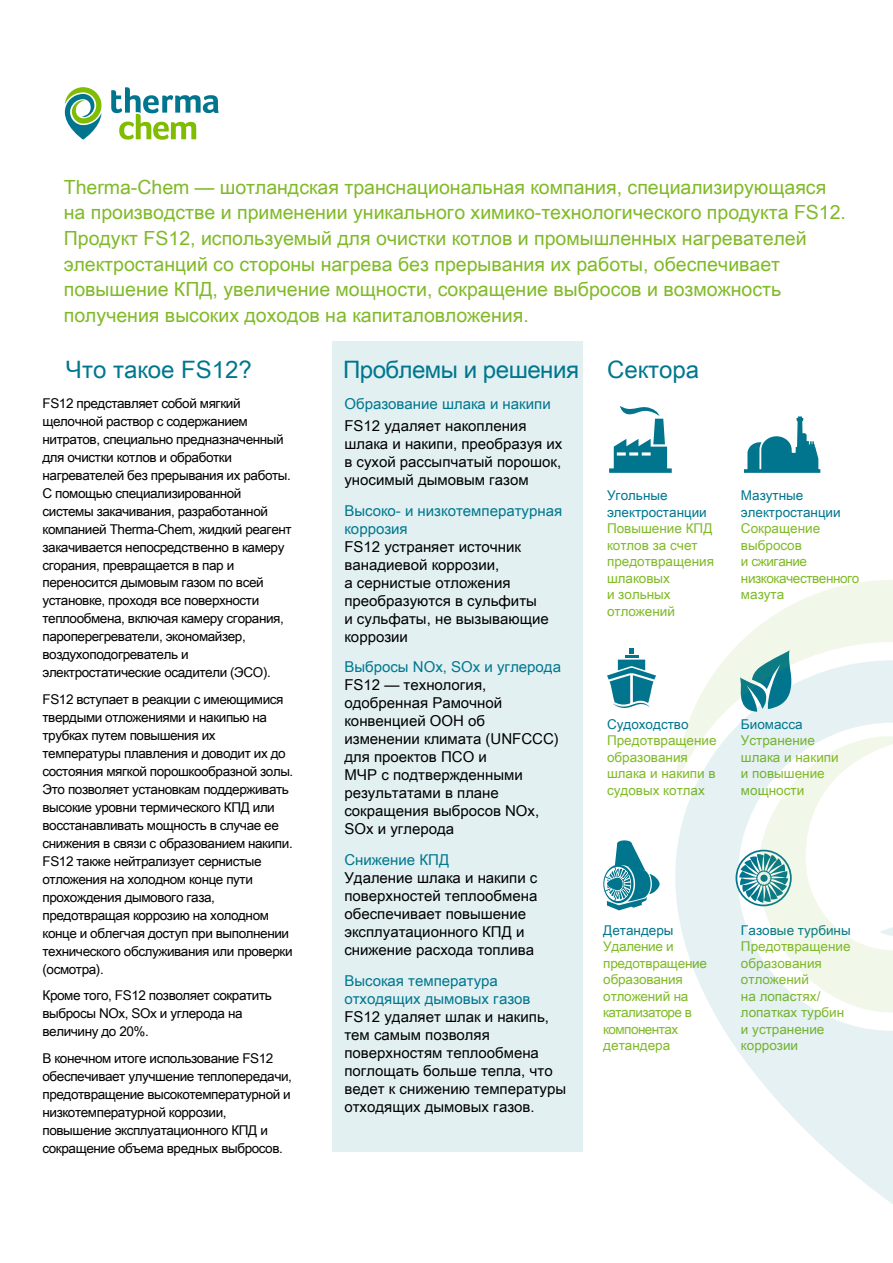
<style>
.page{position:relative;width:893px;height:1263px;background:#fff}
.page>*{position:absolute;margin:0;border:0;box-sizing:border-box;transform-origin:0 0}
.t1{font:24px "Arial Unicode MS";letter-spacing:-.02em;color:#00778e}
.t2{font:24px "Arial Unicode MS";color:#00778e}
.t3{font:19.5px/25.5px "Arial Unicode MS";color:#80ba27}
.t4{font:15px/18px "Arial Unicode MS";color:#000}
.t5{font:15px/18px "Arial Unicode MS";color:#00778e}
.t6{font:13.5px/18px "Arial Unicode MS";letter-spacing:-.03em;color:#000}
.t7{font:13.5px/16.5px "Arial Unicode MS";color:#80ba27}
.t8{font:13.5px/16.5px "Arial Unicode MS";color:#00778e}
.t9{font:13.5px/16.5px "Arial Unicode MS";letter-spacing:-.02em;color:#80ba27}
.t10{font:13.5px/16.5px "Arial Unicode MS";letter-spacing:-.03em;color:#80ba27}
</style>
<div class="page">
<div style="left:332px;top:341px;width:251px;height:810px;background:#e2f0f2"></div>
<svg style="left:609px;top:406px;width:63px;height:67px"></svg>
<svg style="left:744px;top:416px;width:76px;height:57px"></svg>
<svg style="left:607px;top:648px;width:49px;height:60px"></svg>
<svg style="left:603px;top:844px;width:57px;height:66px"></svg>
<div style="left:617px;top:840px;width:15px;height:6px;background:#00758d;border-radius:50%"></div>
<svg style="left:111px;top:87px;width:108px;height:53px"></svg>
<svg style="left:65px;top:87px;width:36px;height:53px"></svg>
<svg style="left:724px;top:580px;width:169px;height:80px;fill:#f2f8e9"></svg>
<svg style="left:675px;top:660px;width:218px;height:544px"></svg>
<p class="t3" style="left:64px;top:174px;width:784px">Therma-Chem — шотландская транснациональная компания, специализирующаяся на производстве и применении уникального химико-технологического продукта FS12.<br>Продукт FS12, используемый для очистки котлов и промышленных нагревателей электростанций со стороны нагрева без прерывания их работы, обеспечивает повышение КПД, увеличение мощности, сокращение выбросов и возможность получения высоких доходов на капиталовложения.</p>
<h1 class="t2" style="left:66px;top:352px;width:188px">Что такое FS12?</h1>
<p class="t5" style="left:344px;top:394px;width:208px">Образование шлака и накипи</p>
<p class="t4" style="left:344px;top:416px;width:219px">FS12 удаляет накопления шлака и накипи, преобразуя их в сухой рассыпчатый порошок, уносимый дымовым газом</p>
<p class="t5" style="left:344px;top:501px;width:219px">Высоко- и низкотемпературная коррозия</p>
<p class="t4" style="left:344px;top:537px;width:206px">FS12 устраняет источник ванадиевой коррозии,<br>а сернистые отложения преобразуются в сульфиты и сульфаты, не вызывающие коррозии</p>
<p class="t5" style="left:344px;top:658px;width:218px">Выбросы NOx, SOx и углерода</p>
<p class="t4" style="left:344px;top:676px;width:216px">FS12 — технология, одобренная Рамочной конвенцией ООН об изменении климата (UNFCCC) для проектов ПСО и<br>МЧР с подтвержденными результатами в плане сокращения выбросов NOx,<br>SOx и углерода</p>
<p class="t5" style="left:344px;top:850px;width:106px">Снижение КПД</p>
<p class="t4" style="left:344px;top:868px;width:194px">Удаление шлака и накипи с поверхностей теплообмена обеспечивает повышение эксплуатационного КПД и снижение расхода топлива</p>
<p class="t5" style="left:344px;top:971px;width:188px">Высокая температура отходящих дымовых газов</p>
<p class="t4" style="left:344px;top:1007px;width:223px">FS12 удаляет шлак и накипь, тем самым позволяя поверхностям теплообмена поглощать больше тепла, что ведет к снижению температуры отходящих дымовых газов.</p>
<h1 class="t1" style="left:343px;top:352px;width:358px">Проблемы и решения Сектора</h1>
<p class="t6" style="left:43px;top:393px;width:251px">FS12 представляет собой мягкий щелочной раствор с содержанием нитратов, специально предназначенный для очистки котлов и обработки нагревателей без прерывания их работы.<br>С помощью специализированной системы закачивания, разработанной компанией Therma-Chem, жидкий реагент закачивается непосредственно в камеру сгорания, превращается в пар и переносится дымовым газом по всей установке, проходя все поверхности теплообмена, включая камеру сгорания, пароперегреватели, экономайзер, воздухоподогреватель и электростатические осадители (ЭСО).</p>
<p class="t6" style="left:43px;top:690px;width:252px">FS12 вступает в реакции с имеющимися твердыми отложениями и накипью на трубках путем повышения их температуры плавления и доводит их до состояния мягкой порошкообразной золы.<br>Это позволяет установкам поддерживать высокие уровни термического КПД или восстанавливать мощность в случае ее снижения в связи с образованием накипи.<br>FS12 также нейтрализует сернистые отложения на холодном конце пути прохождения дымового газа, предотвращая коррозию на холодном конце и облегчая доступ при выполнении технического обслуживания или проверки (осмотра).</p>
<p class="t6" style="left:43px;top:986px;width:231px">Кроме того, FS12 позволяет сократить выбросы NOx, SOx и углерода на величину до 20%.</p>
<p class="t6" style="left:43px;top:1049px;width:251px">В конечном итоге использование FS12 обеспечивает улучшение теплопередачи, предотвращение высокотемпературной и низкотемпературной коррозии, повышение эксплуатационного КПД и сокращение объема вредных выбросов.</p>
<p class="t8" style="left:607px;top:487px;width:101px">Угольные электростанции</p>
<p class="t7" style="left:607px;top:520px;width:109px">Повышение КПД котлов за счет предотвращения шлаковых<br>и зольных отложений</p>
<p class="t8" style="left:741px;top:487px;width:101px">Мазутные электростанции</p>
<p class="t10" style="left:741px;top:520px;width:120px">Сокращение выбросов<br>и сжигание низкокачественного мазута</p>
<p class="t8" style="left:607px;top:715px;width:83px">Судоходство</p>
<p class="t7" style="left:607px;top:732px;width:111px">Предотвращение образования шлака и накипи в судовых котлах</p>
<p class="t8" style="left:741px;top:715px;width:63px">Биомасса</p>
<p class="t7" style="left:741px;top:732px;width:99px">Устранение шлака и накипи и повышение мощности</p>
<p class="t8" style="left:741px;top:921px;width:111px">Газовые турбины</p>
<p class="t7" style="left:741px;top:938px;width:111px">Предотвращение образования отложений<br>на лопастях/ лопатках турбин и устранение коррозии</p>
<p class="t8" style="left:603px;top:921px;width:72px">Детандеры</p>
<p class="t9" style="left:603px;top:938px;width:105px">Удаление и предотвращение образования отложений на катализаторе в компонентах детандера</p>
</div>
